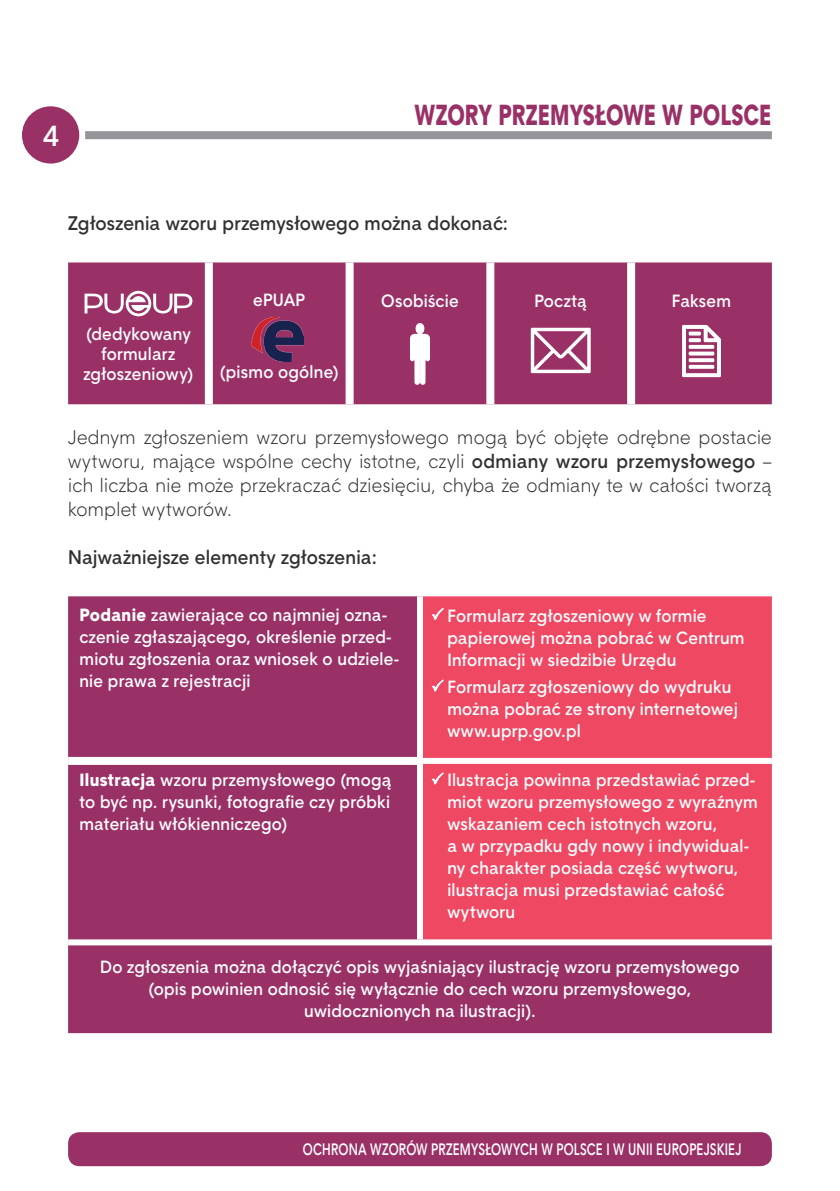
<style>
.page{position:relative;width:840px;height:1191px;background:#fff}
.page>*{position:absolute;margin:0;border:0;box-sizing:border-box;transform-origin:0 0}
.t1{font:28px "Straight EFN Heavy";color:#9a3166;scale:.75 1}
.t2{font:700 28px "Straight EFN";color:#fff}
.t3{font:19px/24px "Straight EFN";letter-spacing:.02em;color:#312f30;text-align:justify;scale:.95 1}
.t4{font:700 19px "Straight EFN";letter-spacing:.01em;color:#312f30;scale:.95 1}
.t5{font:700 17.2px/22px "Straight EFN";letter-spacing:.015em;color:#fff;scale:.95 1}
.t6{font:700 16px "Straight EFN";letter-spacing:.015em;color:#fff;scale:.75 1}
.s1{font-weight:700}
.s2{font-family:"Straight EFN Heavy";font-weight:400}
</style>
<div class="page">
<div style="left:68px;top:1132px;width:703px;height:34px;background:#9a3166;border-radius:11px"></div>
<div style="left:85px;top:131px;width:686px;height:8px;background:#939598"></div>
<div style="left:22px;top:106px;width:57px;height:58px;background:#9a3166;border-radius:50%"></div>
<div style="left:68px;top:262px;width:703px;height:142px;background:#9a3166"></div>
<svg style="left:626px;top:262px;width:8px;height:142px"></svg>
<div style="left:205px;top:262px;width:8px;height:142px;background:#fff"></div>
<div style="left:345px;top:262px;width:8px;height:142px;background:#fff"></div>
<div style="left:486px;top:262px;width:8px;height:142px;background:#fff"></div>
<svg style="left:84px;top:291px;width:108px;height:25px"></svg>
<svg style="left:410px;top:323px;width:19px;height:62px"></svg>
<svg style="left:529px;top:326px;width:62px;height:48px"></svg>
<svg style="left:680px;top:323px;width:41px;height:55px"></svg>
<div style="left:68px;top:596px;width:703px;height:437px;background:#9a3166"></div>
<div style="left:423px;top:596px;width:348px;height:343px;background:#ef4863"></div>
<div style="left:68px;top:939px;width:352px;height:6px;background:#fff"></div>
<div style="left:420px;top:939px;width:351px;height:6px;background:#fff"></div>
<div style="left:68px;top:757px;width:349px;height:8px;background:#fff"></div>
<div style="left:417px;top:596px;width:6px;height:162px;background:#fff"></div>
<div style="left:417px;top:758px;width:354px;height:6px;background:#fff"></div>
<div style="left:417px;top:764px;width:6px;height:175px;background:#fff"></div>
<img style="left:251px;top:317px;width:53px;height:44px">
<svg style="left:430px;top:607px;width:14px;height:14px"></svg>
<svg style="left:430px;top:679px;width:14px;height:14px"></svg>
<svg style="left:430px;top:771px;width:14px;height:15px"></svg>
<h1 class="t2" style="left:43px;top:119px;width:18px">4</h1>
<h1 class="t1" style="left:414px;top:98px;width:477px">WZORY PRZEMYSŁOWE W POLSCE</h1>
<p class="t4" style="left:68px;top:212px;width:464px">Zgłoszenia wzoru przemysłowego można dokonać:</p>
<p class="t5" style="left:83px;top:324px;width:117px;line-height:20px;text-align:center">(dedykowany formularz zgłoszeniowy)</p>
<p class="t5" style="left:253px;top:289px;width:56px">ePUAP</p>
<p class="t5" style="left:219px;top:361px;width:127px">(pismo ogólne)</p>
<p class="t5" style="left:381px;top:290px;width:83px">Osobiście</p>
<p class="t5" style="left:534px;top:290px;width:57px">Pocztą</p>
<p class="t5" style="left:671px;top:290px;width:64px">Faksem</p>
<p class="t3" style="left:68px;top:425px;width:742px">Jednym zgłoszeniem wzoru przemysłowego mogą być objęte odrębne postacie wytworu, mające wspólne cechy istotne, czyli <span class="s1">odmiany wzoru przemysłowego</span> – ich liczba nie może przekraczać dziesięciu, chyba że odmiany te w całości tworzą komplet wytworów.</p>
<p class="t4" style="left:68px;top:546px;width:326px">Najważniejsze elementy zgłoszenia:</p>
<p class="t5" style="left:79px;top:604px;width:338px"><span class="s2">Podanie</span> zawierające co najmniej ozna&shy;czenie zgłaszającego, określenie przed&shy;miotu zgłoszenia oraz wniosek o udziele&shy;nie prawa z rejestracji</p>
<p class="t5" style="left:447px;top:604px;width:314px">Formularz zgłoszeniowy w formie papierowej można pobrać w Centrum<br>Informacji w siedzibie Urzędu</p>
<p class="t5" style="left:447px;top:676px;width:307px">Formularz zgłoszeniowy do wydruku można pobrać ze strony internetowej www.uprp.gov.pl</p>
<p class="t5" style="left:79px;top:768px;width:330px;text-align:justify"><span class="s2">Ilustracja</span> wzoru przemysłowego (mogą to być np. rysunki, fotografie czy próbki materiału włókienniczego)</p>
<p class="t5" style="left:447px;top:769px;width:328px">Ilustracja powinna przedstawiać przed&shy;miot wzoru przemysłowego z wyraźnym wskazaniem cech istotnych wzoru,<br>a w przypadku gdy nowy i indywidual&shy;ny charakter posiada część wytworu, ilustracja musi przedstawiać całość wytworu</p>
<p class="t5" style="left:100px;top:955px;width:674px;text-align:center">Do zgłoszenia można dołączyć opis wyjaśniający ilustrację wzoru przemysłowego (opis powinien odnosić się wyłącznie do cech wzoru przemysłowego, uwidocznionych na ilustracji).</p>
<p class="t6" style="left:303px;top:1139px;width:586px">OCHRONA WZORÓW PRZEMYSŁOWYCH W POLSCE I W UNII EUROPEJSKIEJ</p>
</div>
